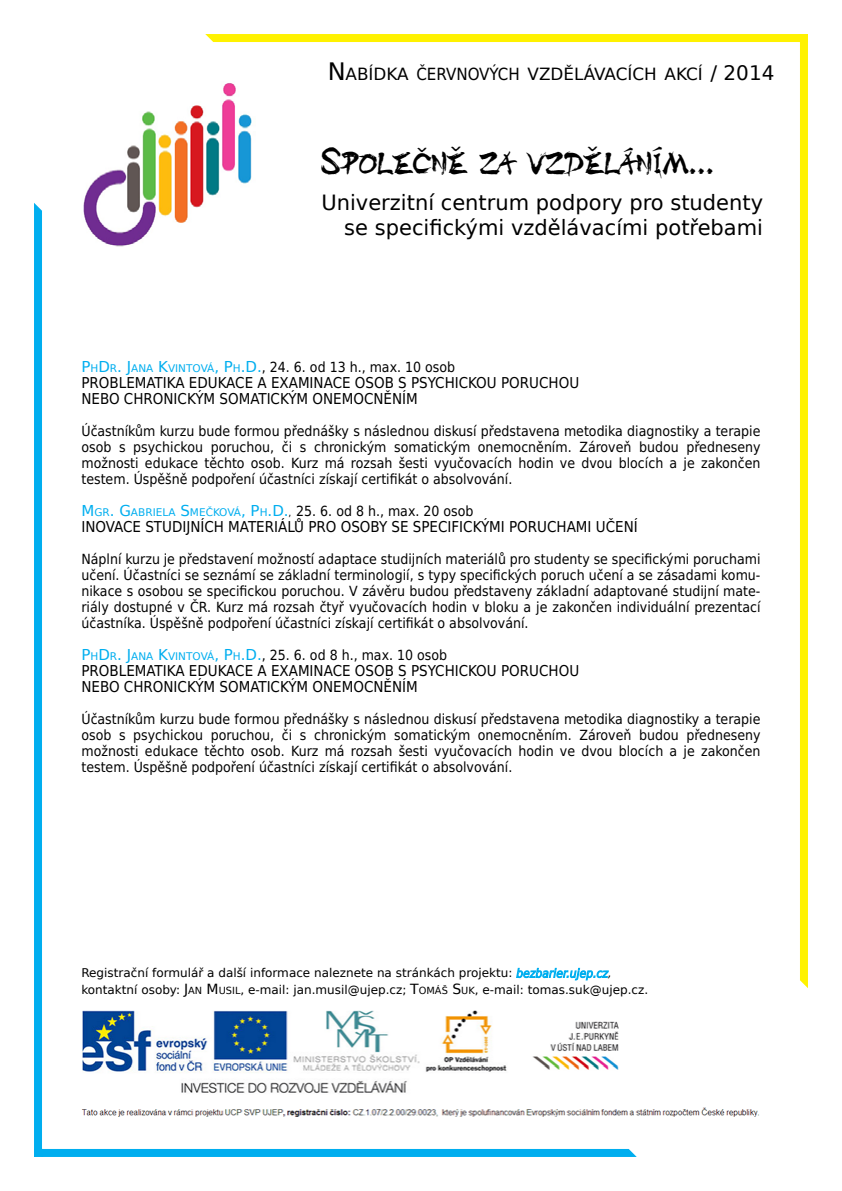
<style>
.page{position:relative;width:842px;height:1191px;background:#fff}
.page>*{position:absolute;margin:0;border:0;box-sizing:border-box;transform-origin:0 0}
.t1{font:40px "DIST Inking";color:#000}
.t2{font:21px/25.2px "DejaVu Sans";color:#000;text-align:right}
.t3{font:16.8px "DejaVu Sans";color:#000}
.t4{font:15px "DejaVu Sans Condensed";color:#000}
.t5{font:14px/16px "DejaVu Sans Condensed";color:#000;text-align:justify}
.t6{font:12px "DejaVu Sans";color:#000}
.t7{font:italic 12px "DejaVu Sans Condensed";color:#000}
.s1{font-size:24px}
.s2{font-family:"DejaVu Sans Condensed"}
.s3{font-size:20px}
.s4{font-family:"DejaVu Sans";font-size:15px;color:#00aeef}
.s5{font-family:"DejaVu Sans";font-size:10.5px;color:#00aeef}
.s6{font-size:10px}
.s7{font-size:14px}
.s8{font-size:9.8px}
</style>
<div class="page">
<div style="left:209px;top:34px;width:595px;height:8px;background:#fff200"></div>
<div style="left:799px;top:34px;width:9px;height:8px;background:#fff200"></div>
<div style="left:800px;top:38px;width:8px;height:946px;background:#fff200"></div>
<div style="left:38px;top:1149px;width:595px;height:8px;background:#00aeef"></div>
<div style="left:34px;top:1149px;width:9px;height:8px;background:#00aeef"></div>
<div style="left:34px;top:207px;width:8px;height:946px;background:#00aeef"></div>
<img style="left:83px;top:83px;width:169px;height:163px">
<svg style="left:516px;top:967px;width:93px;height:14px"></svg>
<img style="left:81px;top:1010px;width:678px;height:107px">
<p class="t3" style="left:328px;top:60px;width:448px"><span class="s1">N</span>ABÍDKA <span class="s2">ČERVNOVÝCH</span> VZDĚLÁVACÍCH AKCÍ <span class="s3">/ 2014</span></p>
<h1 class="t1" style="left:321px;top:135px;width:395px">SPOLEČNĚ ZA VZDĚLÁNÍM…</h1>
<h2 class="t2" style="left:321px;top:190px;width:443px">Univerzitní centrum podpory pro studenty se specifickými vzdělávacími potřebami</h2>
<p class="t5" style="left:81px;top:359px;width:375px"><span class="s4">P</span><span class="s5">H</span><span class="s4">D</span> <span class="s5">R</span><span class="s4">. J</span><span class="s5">ANA</span> <span class="s4">K</span><span class="s5">VI NTOVÁ</span><span class="s4">, P</span><span class="s5">H</span><span class="s4">.D.</span>, 24. 6. od 13 h., max. 10 osob</p>
<p class="t4" style="left:81px;top:370px;width:18px">Problematika</p>
<p class="t4" style="left:189px;top:370px;width:10px">edukace</p>
<p class="t4" style="left:257px;top:370px;width:41px">a examinace</p>
<p class="t4" style="left:355px;top:370px;width:11px">osob</p>
<p class="t4" style="left:398px;top:370px;width:23px">s psychickou</p>
<p class="t4" style="left:501px;top:370px;width:11px">poruchou</p>
<p class="t4" style="left:81px;top:386px;width:11px">nebo</p>
<p class="t4" style="left:124px;top:386px;width:10px">chronickým</p>
<p class="t4" style="left:220px;top:386px;width:10px">somatickým</p>
<p class="t4" style="left:313px;top:386px;width:11px">onemocněním</p>
<p class="t5" style="left:81px;top:423px;width:681px">Účastníkům kurzu bude formou přednášky s následnou diskusí představena metodika diagnostiky a terapie osob s psychickou poruchou, či s chronickým somatickým onemocněním. Zároveň budou předneseny možnosti edukace těchto osob. Kurz má rozsah šesti vyučovacích hodin ve dvou blocích a je zakončen testem. Úspěšně podpoření účastníci získají certifikát o absolvování.</p>
<p class="t5" style="left:81px;top:503px;width:393px"><span class="s4">M</span><span class="s5">GR</span><span class="s4">. G</span><span class="s5">ABRI ELA</span> <span class="s4">S</span><span class="s5">M EČKOVÁ</span><span class="s4">, P</span><span class="s5">H</span><span class="s4">.D.</span><span class="s6">,</span> 25. 6. od 8 h., max. 20 osob</p>
<p class="t4" style="left:81px;top:514px;width:14px">Inovace</p>
<p class="t4" style="left:145px;top:514px;width:9px">studijních</p>
<p class="t4" style="left:228px;top:514px;width:10px">materiálů</p>
<p class="t4" style="left:308px;top:514px;width:10px">pro</p>
<p class="t4" style="left:341px;top:514px;width:11px">osoby</p>
<p class="t4" style="left:391px;top:514px;width:30px">se specifickými</p>
<p class="t4" style="left:509px;top:514px;width:10px">poruchami</p>
<p class="t4" style="left:596px;top:514px;width:10px">učení</p>
<p class="t5" style="left:81px;top:551px;width:681px">Náplní kurzu je představení možností adaptace studijních materiálů pro studenty se specifickými poruchami učení. Účastníci se seznámí se základní terminologií, s typy specifických poruch učení a se zásadami komu&shy;nikace s osobou se specifickou poruchou. V závěru budou představeny základní adaptované studijní mate&shy;riály dostupné v ČR. Kurz má rozsah čtyř vyučovacích hodin v bloku a je zakončen individuální prezentací účastníka. Úspěšně podpoření účastníci získají certifikát o absolvování.</p>
<p class="t5" style="left:81px;top:647px;width:367px"><span class="s4">P</span><span class="s5">H</span><span class="s4">D</span> <span class="s5">R</span><span class="s4">. J</span><span class="s5">ANA</span> <span class="s4">K</span><span class="s5">VI NTOVÁ</span><span class="s4">, P</span><span class="s5">H</span><span class="s4">.D.</span>, 25. 6. od 8 h., max. 10 osob</p>
<p class="t4" style="left:81px;top:658px;width:18px">Problematika</p>
<p class="t4" style="left:189px;top:658px;width:10px">edukace</p>
<p class="t4" style="left:257px;top:658px;width:41px">a examinace</p>
<p class="t4" style="left:355px;top:658px;width:11px">osob</p>
<p class="t4" style="left:398px;top:658px;width:23px">s psychickou</p>
<p class="t4" style="left:501px;top:658px;width:11px">poruchou</p>
<p class="t4" style="left:81px;top:674px;width:11px">nebo</p>
<p class="t4" style="left:124px;top:674px;width:10px">chronickým</p>
<p class="t4" style="left:220px;top:674px;width:10px">somatickým</p>
<p class="t4" style="left:313px;top:674px;width:11px">onemocněním</p>
<p class="t5" style="left:81px;top:711px;width:681px">Účastníkům kurzu bude formou přednášky s následnou diskusí představena metodika diagnostiky a terapie osob s psychickou poruchou, či s chronickým somatickým onemocněním. Zároveň budou předneseny možnosti edukace těchto osob. Kurz má rozsah šesti vyučovacích hodin ve dvou blocích a je zakončen testem. Úspěšně podpoření účastníci získají certifikát o absolvování.</p>
<p class="t6" style="left:81px;top:963px;width:432px">Registrační formulář a další informace naleznete na stránkách projektu:</p>
<p class="t7" style="left:608px;top:964px;width:5px">,</p>
<p class="t6" style="left:81px;top:980px;width:568px">kontaktní osoby: <span class="s7">J</span><span class="s8">AN</span> <span class="s7">M</span><span class="s8">USIL</span>, e-mail: jan.musil@ujep.cz; <span class="s7">T</span><span class="s8">OMÁŠ</span> <span class="s7">S</span><span class="s8">UK</span>, e-mail: tomas.suk@ujep.cz.</p>
</div>
